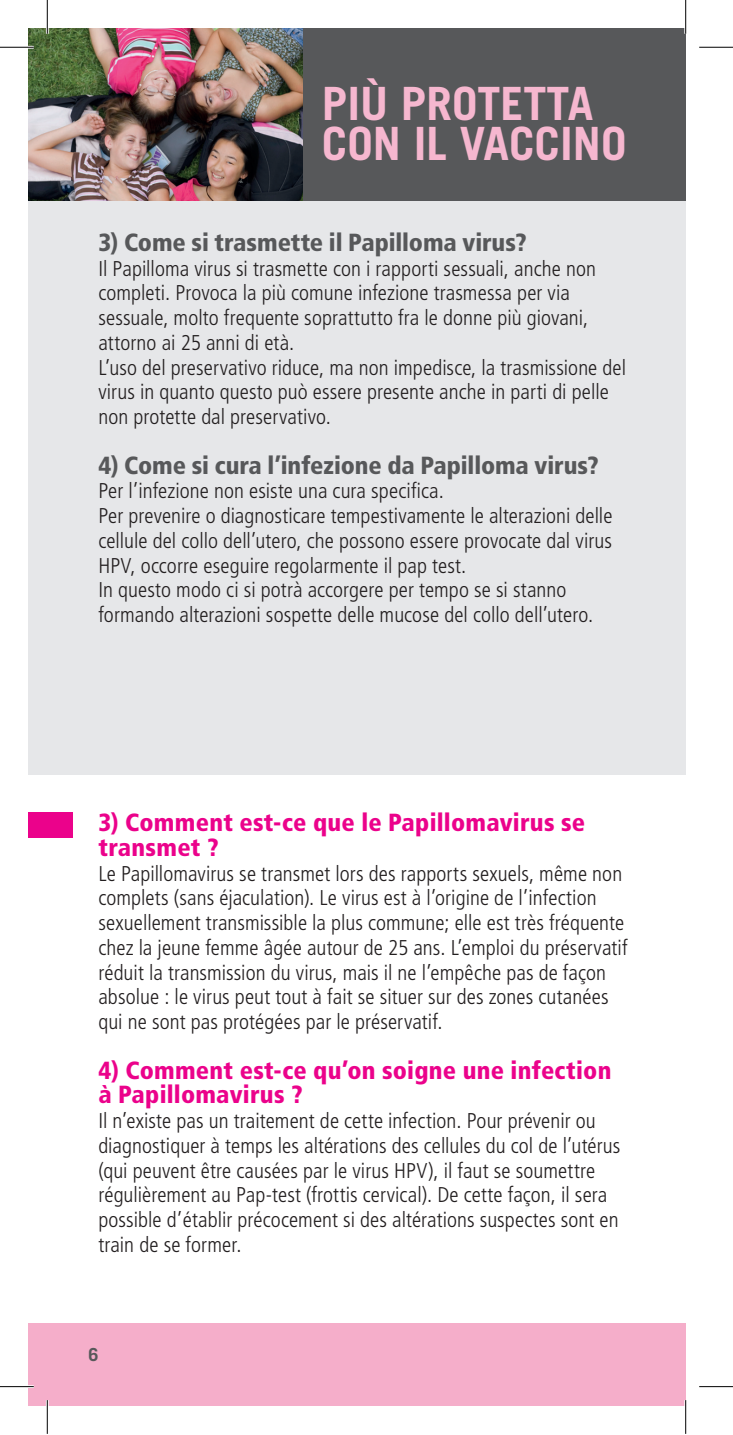
<style>
.page{position:relative;width:733px;height:1435px;background:#fff}
.page>*{position:absolute;margin:0;border:0;box-sizing:border-box;transform-origin:0 0}
.t1{font:700 45.9px/40.5px "Trade Gothic LT Std";color:#f6b7cf}
.Domanda{font:900 condensed 24.75px/24.8px "Frutiger LT Std";letter-spacing:.01em;color:#eb028b}
.Domanda-2{font:900 condensed 24.75px "Frutiger LT Std";letter-spacing:-.005em;color:#57585a}
.Testo{font:300 condensed 21.38px/24.8px "Frutiger LT Std";letter-spacing:.005em;color:#231f20}
.t2{font:700 18px "Trade Gothic LT Std";color:#57585a}
</style>
<div class="page">
<div style="left:28px;top:200px;width:657px;height:574px;background:#e6e7e9"></div>
<div style="left:28px;top:813px;width:45px;height:25px;background:#eb028b"></div>
<div style="left:47px;top:28px;width:638px;height:172px;background:#57585a"></div>
<img style="left:28px;top:28px;width:274px;height:172px">
<div style="left:28px;top:1323px;width:657px;height:83px;background:#f5aeca"></div>
<hr style="left:685px;top:28px;width:1px;height:172px;background:#57585a">
<hr style="left:0;top:46px;width:34px;height:3px;background:#fff">
<hr style="left:0;top:1385px;width:34px;height:3px;background:#fff">
<hr style="left:46px;top:0;width:3px;height:34px;background:#fff">
<hr style="left:46px;top:1400px;width:3px;height:34px;background:#fff">
<hr style="left:684px;top:0;width:2px;height:34px;background:#fff">
<hr style="left:684px;top:1400px;width:2px;height:34px;background:#fff">
<hr style="left:0;top:47px;width:34px;height:1px;background:#000">
<hr style="left:699px;top:47px;width:33px;height:1px;background:#000">
<hr style="left:0;top:1386px;width:34px;height:1px;background:#000">
<hr style="left:699px;top:1386px;width:33px;height:1px;background:#000">
<hr style="left:47px;top:0;width:1px;height:34px;background:#000">
<hr style="left:47px;top:1400px;width:1px;height:34px;background:#000">
<hr style="left:685px;top:0;width:1px;height:34px;background:#000">
<hr style="left:685px;top:1400px;width:1px;height:34px;background:#000">
<h1 class="t1" style="left:322px;top:82px;width:306px">PIÙ PROTETTA<br>CON IL VACCINO</h1>
<p class="Domanda-2" style="left:98px;top:227px;width:429px">3) Come si trasmette il Papilloma virus?</p>
<p class="Testo" style="left:98px;top:256px;width:499px">Il Papilloma virus si trasmette con i rapporti sessuali, anche non completi. Provoca la più comune infezione trasmessa per via sessuale, molto frequente soprattutto fra le donne più giovani, attorno ai 25 anni di età.</p>
<p class="Testo" style="left:98px;top:355px;width:529px">L’uso del preservativo riduce, ma non impedisce, la trasmissione del virus in quanto questo può essere presente anche in parti di pelle non protette dal preservativo.</p>
<p class="Domanda-2" style="left:98px;top:450px;width:501px">4) Come si cura l’infezione da Papilloma virus?</p>
<p class="Testo" style="left:98px;top:479px;width:347px">Per l’infezione non esiste una cura specifica.</p>
<p class="Testo" style="left:98px;top:504px;width:515px;text-align:justify">Per prevenire o diagnosticare tempestivamente le alterazioni delle cellule del collo dell’utero, che possono essere provocate dal virus HPV, occorre eseguire regolarmente il pap test.</p>
<p class="Testo" style="left:98px;top:578px;width:496px">In questo modo ci si potrà accorgere per tempo se si stanno formando alterazioni sospette delle mucose del collo dell’utero.</p>
<p class="Domanda" style="left:98px;top:810px;width:488px">3) Comment est-ce que le Papillomavirus se transmet ?</p>
<p class="Testo" style="left:98px;top:861px;width:530px">Le Papillomavirus se transmet lors des rapports sexuels, même non complets (sans éjaculation). Le virus est à l’origine de l’infection sexuellement transmissible la plus commune; elle est très fréquente chez la jeune femme âgée autour de 25 ans. L’emploi du préservatif réduit la transmission du virus, mais il ne l’empêche pas de façon absolue : le virus peut tout à fait se situer sur des zones cutanées qui ne sont pas protégées par le préservatif.</p>
<p class="Domanda" style="left:98px;top:1058px;width:514px">4) Comment est-ce qu’on soigne une infection</p>
<p class="Domanda" style="left:98px;top:1082px;width:206px">à Papillomavirus ?</p>
<p class="Testo" style="left:98px;top:1109px;width:523px">Il n’existe pas un traitement de cette infection. Pour prévenir ou diagnostiquer à temps les altérations des cellules du col de l’utérus (qui peuvent être causées par le virus HPV), il faut se soumettre régulièrement au Pap-test (frottis cervical). De cette façon, il sera possible d’établir précocement si des altérations suspectes sont en train de se former.</p>
<p class="t2" style="left:88px;top:1344px;width:12px">6</p>
</div>
